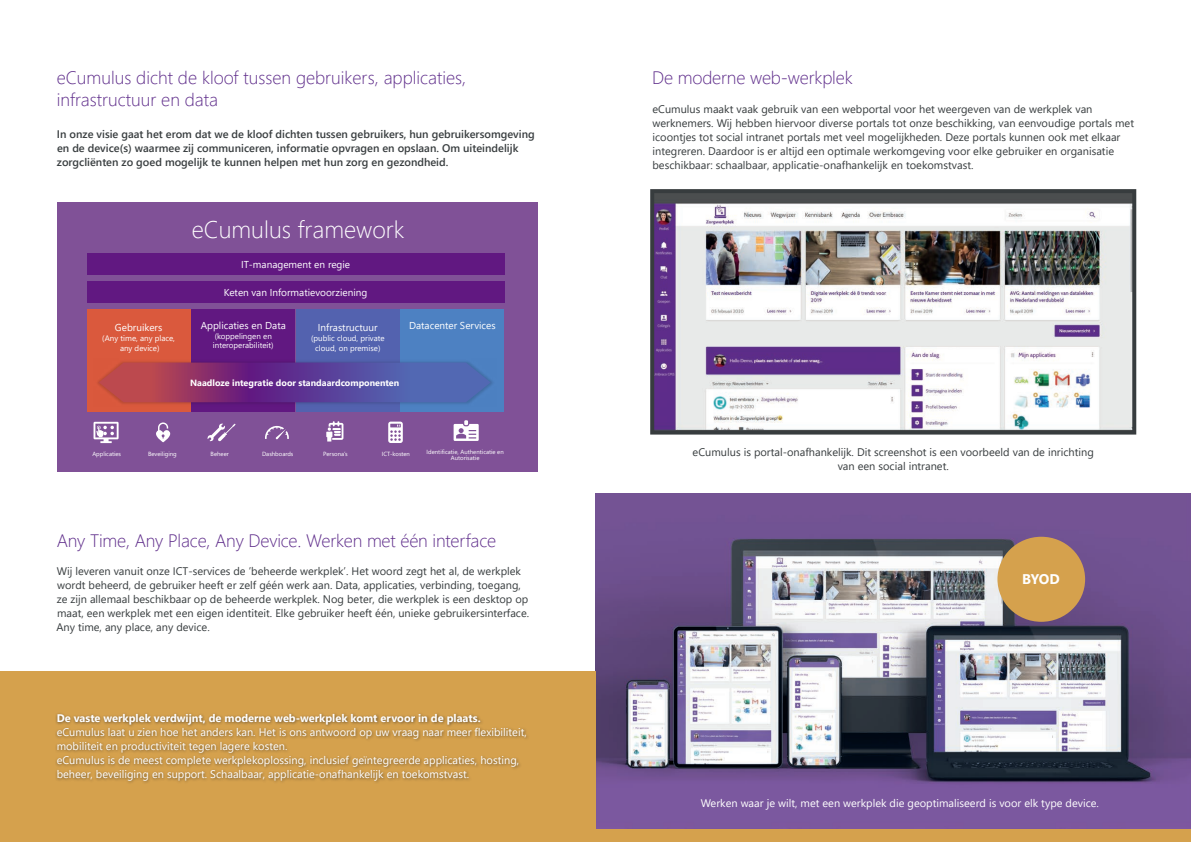
<style>
.page{position:relative;width:1191px;height:842px;background:#fff}
.page>*{position:absolute;margin:0;border:0;box-sizing:border-box;transform-origin:0 0}
.t1{font:300 24px "Segoe UI";color:#fff}
.t2{font:300 18px/21.6px "Segoe UI";color:#5e2c8a}
.t3{font:700 14px "Segoe UI";color:#fff}
.t4{font:11px/14px "Segoe UI";color:#373c3e}
.t5{font:11px/14px "Segoe UI";color:#fff}
.t6{font:600 11px/14px "Segoe UI";color:#373c3e}
.t7{font:700 11px "Segoe UI";color:#fff}
.t8{font:10px "Segoe UI";color:#fff}
.t9{font:700 9px "Segoe UI";color:#fff}
.t10{font:8px/9.6px "Segoe UI";color:#fff;text-align:center}
.t11{font:6px/5.5px "Segoe UI";color:#fff;text-align:center}
</style>
<div class="page">
<div style="left:0;top:828px;width:1191px;height:14px;background:#d5a14d"></div>
<img style="left:595px;top:493px;width:596px;height:335px">
<div style="left:0;top:672px;width:595px;height:170px;background:#d5a14d"></div>
<div style="left:55px;top:712px;width:474px;height:72px;background:#231f20;opacity:.57"></div>
<img style="left:655px;top:194px;width:476px;height:236px">
<div style="left:650px;top:189px;width:486px;height:246px;border:4px solid #373c3e"></div>
<div style="left:997px;top:537px;width:88px;height:85px;background:#d5a14d;border-radius:50%"></div>
<div style="left:58px;top:202px;width:480px;height:270px;background:#805197"></div>
<svg style="left:93px;top:422px;width:26px;height:21px"></svg>
<svg style="left:156px;top:422px;width:14px;height:20px"></svg>
<svg style="left:207px;top:423px;width:29px;height:18px"></svg>
<svg style="left:265px;top:426px;width:24px;height:13px"></svg>
<svg style="left:388px;top:422px;width:15px;height:21px"></svg>
<svg style="left:453px;top:420px;width:26px;height:21px"></svg>
<div style="left:87px;top:309px;width:103px;height:102px;background:#da593d"></div>
<div style="left:191px;top:309px;width:104px;height:102px;background:#611881"></div>
<div style="left:296px;top:309px;width:103px;height:102px;background:#5362af"></div>
<div style="left:401px;top:309px;width:103px;height:102px;background:#4d81c2"></div>
<div style="left:87px;top:281px;width:417px;height:22px;background:#611881"></div>
<img style="left:97px;top:359px;width:396px;height:47px">
<svg style="left:99px;top:363px;width:391px;height:39px"></svg>
<div style="left:87px;top:253px;width:417px;height:22px;background:#611881"></div>
<svg style="left:326px;top:421px;width:17px;height:20px"></svg>
<h2 class="t2" style="left:57px;top:65px;width:411px">eCumulus dicht de kloof tussen gebruikers, applicaties, infrastructuur en data</h2>
<p class="t6" style="left:57px;top:126px;width:479px">In onze visie gaat het erom dat we de kloof dichten tussen gebruikers, hun gebruikersomgeving en de device(s) waarmee zij communiceren, informatie opvragen en opslaan. Om uiteindelijk zorgcliënten zo goed mogelijk te kunnen helpen met hun zorg en gezondheid.</p>
<h1 class="t1" style="left:192px;top:207px;width:214px">eCumulus framework</h1>
<p class="t8" style="left:241px;top:255px;width:110px">IT-management en regie</p>
<p class="t8" style="left:115px;top:318px;width:49px">Gebruikers</p>
<p class="t10" style="left:102px;top:333px;width:74px">(Any time, any place, any device)</p>
<p class="t8" style="left:224px;top:283px;width:145px">Keten van Informatievoorziening</p>
<p class="t8" style="left:201px;top:316px;width:87px">Applicaties en Data</p>
<p class="t10" style="left:213px;top:330px;width:62px;text-align:left">(koppelingen en interoperabiliteit)</p>
<p class="t8" style="left:318px;top:318px;width:61px">Infrastructuur</p>
<p class="t10" style="left:311px;top:333px;width:75px">(public cloud, private cloud, on premise)</p>
<p class="t9" style="left:190px;top:374px;width:211px">Naadloze integratie door standaardcomponenten</p>
<p class="t8" style="left:409px;top:316px;width:88px">Datacenter Services</p>
<p class="t11" style="left:92px;top:450px;width:30px">Applicaties</p>
<p class="t11" style="left:148px;top:450px;width:30px">Beveiliging</p>
<p class="t11" style="left:211px;top:450px;width:20px">Beheer</p>
<p class="t11" style="left:262px;top:450px;width:33px">Dashboards</p>
<p class="t11" style="left:382px;top:450px;width:30px">ICT-kosten</p>
<p class="t11" style="left:426px;top:449px;width:79px">Identificatie, Authenticatie en<br>Autorisatie</p>
<p class="t11" style="left:323px;top:450px;width:26px">Persona’s</p>
<h2 class="t2" style="left:57px;top:528px;width:441px">Any Time, Any Place, Any Device. Werken met één interface</h2>
<p class="t4" style="left:56px;top:563px;width:474px">Wij leveren vanuit onze ICT-services de ’beheerde werkplek’. Het woord zegt het al, de werkplek wordt beheerd, de gebruiker heeft er zelf géén werk aan. Data, applicaties, verbinding, toegang, ze zijn allemaal beschikbaar op de beheerde werkplek. Nog beter, die werkplek is een desktop op maat, een werkplek met een eigen identiteit. Elke gebruiker heeft één, unieke gebruikersinterface.<br>Any time, any place, any device.</p>
<p class="t7" style="left:57px;top:708px;width:425px">De vaste werkplek verdwijnt, de moderne web-werkplek komt ervoor in de plaats.</p>
<p class="t5" style="left:57px;top:724px;width:471px">eCumulus laat u zien hoe het anders kan. Het is ons antwoord op uw vraag naar meer flexibiliteit, mobiliteit en productiviteit tegen lagere kosten.<br>eCumulus is de meest complete werkplekoplossing, inclusief geïntegreerde applicaties, hosting, beheer, beveiliging en support. Schaalbaar, applicatie-onafhankelijk en toekomstvast.</p>
<h2 class="t2" style="left:652px;top:65px;width:202px">De moderne web-werkplek</h2>
<p class="t4" style="left:652px;top:101px;width:483px">eCumulus maakt vaak gebruik van een webportal voor het weergeven van de werkplek van werknemers. Wij hebben hiervoor diverse portals tot onze beschikking, van eenvoudige portals met icoontjes tot social intranet portals met veel mogelijkheden. Deze portals kunnen ook met elkaar integreren. Daardoor is er altijd een optimale werkomgeving voor elke gebruiker en organisatie beschikbaar: schaalbaar, applicatie-onafhankelijk en toekomstvast.</p>
<p class="t4" style="left:692px;top:444px;width:403px;text-align:center">eCumulus is portal-onafhankelijk. Dit screenshot is een voorbeeld van de inrichting van een social intranet.</p>
<p class="t3" style="left:1022px;top:566px;width:39px">BYOD</p>
<p class="t5" style="left:701px;top:796px;width:400px">Werken waar je wilt, met een werkplek die geoptimaliseerd is voor elk type device.</p>
</div>
